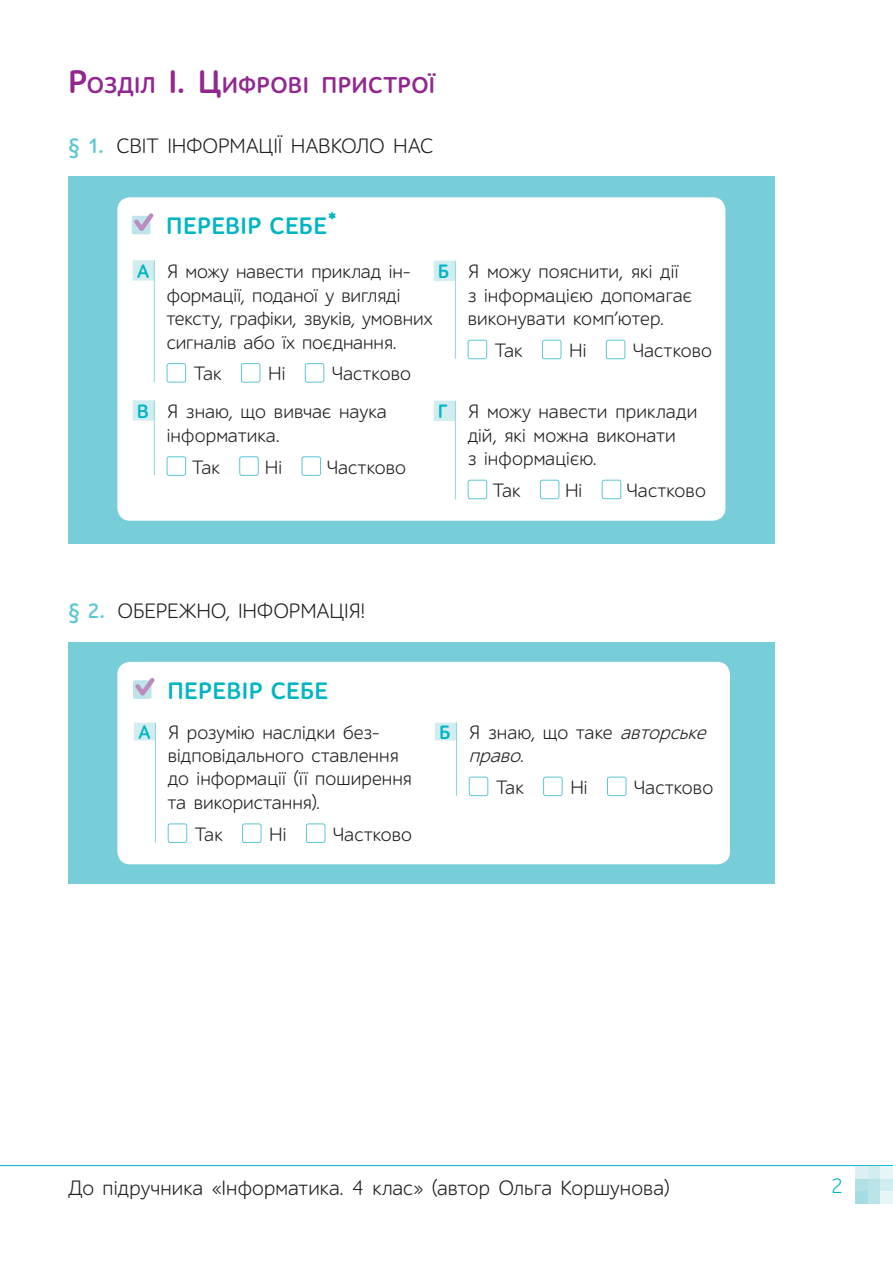
<style>
.page{position:relative;width:893px;height:1263px;background:#fff}
.page>*{position:absolute;margin:0;border:0;box-sizing:border-box;transform-origin:0 0}
.t1{font:700 24px "ALS Schlangesans";letter-spacing:.02em;color:#00b5c4}
.t2{font:700 23.1px "ALS Schlangesans";letter-spacing:.015em;color:#91278f}
.t3{font:21px "ALS Schlangesans";color:#231f20}
.t4{font:21px "ALS Schlangesans";color:#00b5c4}
.t5{font:19.5px/23.4px "ALS Schlangesans";letter-spacing:.005em;color:#231f20}
.t6{font:italic 19.5px/23.4px "ALS Schlangesans";color:#231f20}
.s1{font-size:33px}
.s2{font-weight:700;color:#5cc7d3}
.s3{font-weight:700;color:#00b5c4}
.s4{font-weight:700;font-style:normal;color:#00b5c4}
.s5{font-style:normal}
</style>
<div class="page">
<div style="left:68px;top:176px;width:707px;height:368px;background:#77ced8"></div>
<div style="left:117px;top:197px;width:608px;height:324px;background:#fff;border-radius:13px"></div>
<div style="left:133px;top:260px;width:21px;height:21px;background:#d2edf0"></div>
<div style="left:434px;top:401px;width:21px;height:20px;background:#d2edf0"></div>
<div style="left:434px;top:261px;width:21px;height:20px;background:#d2edf0"></div>
<div style="left:167px;top:363px;width:19px;height:20px;border:1px solid #5cc7d3;border-radius:2px"></div>
<div style="left:241px;top:363px;width:19px;height:20px;border:1px solid #5cc7d3;border-radius:2px"></div>
<div style="left:305px;top:363px;width:19px;height:20px;border:1px solid #5cc7d3;border-radius:2px"></div>
<div style="left:468px;top:480px;width:19px;height:19px;border:1px solid #5cc7d3;border-radius:2px"></div>
<div style="left:540px;top:480px;width:19px;height:19px;border:1px solid #5cc7d3;border-radius:2px"></div>
<div style="left:602px;top:480px;width:19px;height:19px;border:1px solid #5cc7d3;border-radius:2px"></div>
<div style="left:468px;top:340px;width:19px;height:19px;border:1px solid #5cc7d3;border-radius:2px"></div>
<div style="left:542px;top:340px;width:19px;height:19px;border:1px solid #5cc7d3;border-radius:2px"></div>
<div style="left:606px;top:340px;width:19px;height:19px;border:1px solid #5cc7d3;border-radius:2px"></div>
<svg style="left:131px;top:213px;width:23px;height:22px"></svg>
<hr style="left:154px;top:260px;width:1px;height:122px;background:#8fd5de">
<div style="left:133px;top:400px;width:21px;height:21px;background:#d2edf0"></div>
<div style="left:167px;top:456px;width:19px;height:20px;border:1px solid #5cc7d3;border-radius:2px"></div>
<div style="left:239px;top:456px;width:20px;height:20px;border:1px solid #5cc7d3;border-radius:2px"></div>
<div style="left:302px;top:456px;width:19px;height:20px;border:1px solid #5cc7d3;border-radius:2px"></div>
<hr style="left:154px;top:400px;width:1px;height:75px;background:#8fd5de">
<hr style="left:455px;top:401px;width:1px;height:98px;background:#8fd5de">
<hr style="left:455px;top:261px;width:1px;height:98px;background:#8fd5de">
<div style="left:68px;top:642px;width:707px;height:241px;background:#77ced8"></div>
<div style="left:117px;top:662px;width:613px;height:202px;background:#fff;border-radius:13px"></div>
<svg style="left:133px;top:678px;width:22px;height:21px"></svg>
<div style="left:134px;top:723px;width:21px;height:17px;background:#d2edf0"></div>
<div style="left:435px;top:723px;width:22px;height:17px;background:#d2edf0"></div>
<div style="left:168px;top:823px;width:19px;height:20px;border:1px solid #5cc7d3;border-radius:2px"></div>
<div style="left:242px;top:823px;width:19px;height:20px;border:1px solid #5cc7d3;border-radius:2px"></div>
<div style="left:306px;top:823px;width:19px;height:20px;border:1px solid #5cc7d3;border-radius:2px"></div>
<div style="left:469px;top:777px;width:19px;height:19px;border:1px solid #5cc7d3;border-radius:2px"></div>
<div style="left:543px;top:777px;width:19px;height:19px;border:1px solid #5cc7d3;border-radius:2px"></div>
<div style="left:607px;top:777px;width:19px;height:19px;border:1px solid #5cc7d3;border-radius:2px"></div>
<hr style="left:155px;top:722px;width:1px;height:121px;background:#8fd5de">
<hr style="left:456px;top:722px;width:1px;height:74px;background:#8fd5de">
<hr style="left:0;top:1165px;width:893px;height:1px;background:#00b5c4">
<div style="left:855px;top:1191px;width:13px;height:13px;background:#a5dce4"></div>
<div style="left:868px;top:1191px;width:12px;height:13px;background:#bbe4e9"></div>
<div style="left:880px;top:1191px;width:13px;height:13px;background:#e6f5f5"></div>
<div style="left:855px;top:1178px;width:13px;height:13px;background:#b1e0e6"></div>
<div style="left:868px;top:1178px;width:12px;height:13px;background:#bbe4e9"></div>
<div style="left:880px;top:1178px;width:13px;height:13px;background:#d2edf0"></div>
<div style="left:855px;top:1166px;width:13px;height:12px;background:#dcf0f2"></div>
<div style="left:868px;top:1166px;width:12px;height:12px;background:#d2edf0"></div>
<div style="left:880px;top:1166px;width:13px;height:12px;background:#e6f5f5"></div>
<p class="t2" style="left:68px;top:77px;width:369px"><span class="s1">Р</span>ОЗДІЛ <span class="s1">І. Ц</span>ИФРОВІ ПРИСТРОЇ</p>
<p class="t3" style="left:68px;top:138px;width:367px"><span class="s2">§ 1.</span> СВІТ ІНФОРМАЦІЇ НАВКОЛО НАС</p>
<p class="t1" style="left:166px;top:218px;width:171px">ПЕРЕВІР СЕБЕ*</p>
<p class="t5" style="left:167px;top:262px;width:267px;text-indent:-30px"><span class="s3">А</span> Я можу навести приклад ін&shy;формації, поданої у вигляді тексту, графіки, звуків, умовних сигналів або їх поєднання.</p>
<p class="t5" style="left:194px;top:364px;width:29px">Так</p>
<p class="t5" style="left:268px;top:364px;width:19px">Ні</p>
<p class="t5" style="left:332px;top:364px;width:81px">Частково</p>
<p class="t5" style="left:468px;top:262px;width:226px;text-indent:-30px"><span class="s3">Б</span> Я можу пояснити, які дії з інформацією допомагає виконувати комп’ютер.</p>
<p class="t5" style="left:495px;top:341px;width:29px">Так</p>
<p class="t5" style="left:569px;top:341px;width:19px">Ні</p>
<p class="t5" style="left:633px;top:341px;width:81px">Частково</p>
<p class="t5" style="left:167px;top:402px;width:222px;text-indent:-30px"><span class="s3">В</span> Я знаю, що вивчає наука інформатика.</p>
<p class="t5" style="left:192px;top:457px;width:29px">Так</p>
<p class="t5" style="left:265px;top:457px;width:19px">Ні</p>
<p class="t5" style="left:327px;top:457px;width:81px">Частково</p>
<p class="t5" style="left:468px;top:402px;width:231px;text-indent:-30px"><span class="s3">Г</span> Я можу навести приклади дій, які можна виконати<br>з інформацією.</p>
<p class="t5" style="left:493px;top:481px;width:29px">Так</p>
<p class="t5" style="left:565px;top:481px;width:19px">Ні</p>
<p class="t5" style="left:627px;top:481px;width:81px">Частково</p>
<p class="t3" style="left:68px;top:603px;width:298px"><span class="s2">§ 2.</span> ОБЕРЕЖНО, ІНФОРМАЦІЯ!</p>
<p class="t1" style="left:167px;top:682px;width:162px">ПЕРЕВІР СЕБЕ</p>
<p class="t5" style="left:168px;top:722px;width:245px;text-indent:-30px"><span class="s3">А</span> Я розумію наслідки без&shy;відпо відального ставлення до інформації (її поширення та використання).</p>
<p class="t5" style="left:195px;top:824px;width:29px">Так</p>
<p class="t5" style="left:269px;top:824px;width:19px">Ні</p>
<p class="t5" style="left:333px;top:824px;width:81px">Частково</p>
<p class="t6" style="left:469px;top:722px;width:243px;text-indent:-30px"><span class="s4">Б</span> <span class="s5">Я знаю, що таке</span> авторське право.</p>
<p class="t5" style="left:496px;top:777px;width:29px">Так</p>
<p class="t5" style="left:570px;top:777px;width:19px">Ні</p>
<p class="t5" style="left:634px;top:777px;width:81px">Частково</p>
<p class="t3" style="left:68px;top:1180px;width:603px">До підручника «Інформатика. 4 клас» (автор Ольга Коршунова)</p>
<p class="t4" style="left:831px;top:1179px;width:13px">2</p>
</div>
